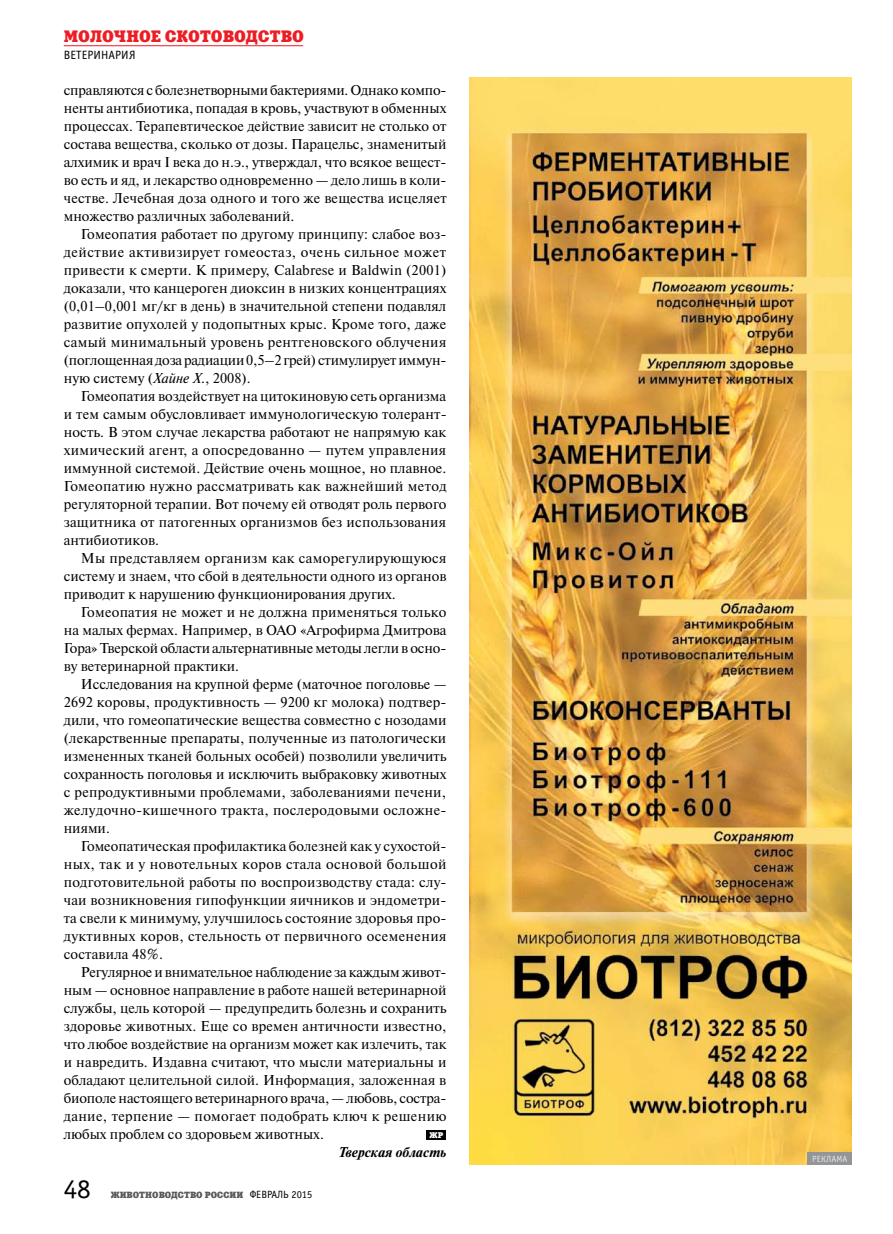
<style>
.page{position:relative;width:893px;height:1234px;background:#fff}
.page>*{position:absolute;margin:0;border:0;box-sizing:border-box;transform-origin:0 0}
.t1{font:27px "Officina Sans C";color:#000}
.t2{font:16.5px "Xenia C";color:#ed1d24}
.t3{font:14.25px/18px "Newton C";color:#000;text-align:justify}
.t4{font:italic 700 14.25px "Newton C";color:#000}
.t5{font:12px "Officina Sans C";color:#000}
.t6{font:9px "Xenia C";color:#58595b}
.t7{font:9px "Officina Sans C";color:#e6e7e8}
.t8{font:8.25px "Xenia C";color:#fff}
.s1{font-style:italic}
.s2{font-family:"Officina Sans C";font-size:10.5px;color:#000}
</style>
<div class="page">
<hr style="left:64px;top:45px;width:239px;height:1px;background:#ed1d24">
<div style="left:427px;top:1129px;width:19px;height:10px;background:#000"></div>
<img style="left:469px;top:77px;width:383px;height:1087px">
<div style="left:808px;top:1151px;width:44px;height:13px;background:#939598"></div>
<p class="t2" style="left:64px;top:26px;width:242px">МОЛОЧНОЕ СКОТОВОДСТВО</p>
<p class="t5" style="left:64px;top:48px;width:73px">ВЕТЕРИНАРИЯ</p>
<p class="t3" style="left:64px;top:81px;width:384px">справляются с болезнетворными бактериями. Однако компо&shy;ненты антибиотика, попадая в кровь, участвуют в обменных процессах. Терапевтическое действие зависит не столько от состава вещества, сколько от дозы. Парацельс, знаменитый алхимик и врач I века до н.э., утверждал, что всякое вещест&shy;во есть и яд, и лекарство одновременно — дело лишь в коли&shy;честве. Лечебная доза одного и того же вещества исцеляет множество различных заболеваний.</p>
<p class="t3" style="left:64px;top:225px;width:384px;text-indent:17px">Гомеопатия работает по другому принципу: слабое воз&shy;действие активизирует гомеостаз, очень сильное может привести к смерти. К примеру, Calabrese и Baldwin (2001) доказали, что канцероген диоксин в низких концентрациях (0,01–0,001 мг/кг в день) в значительной степени подавлял развитие опухолей у подопытных крыс. Кроме того, даже самый минимальный уровень рентгеновского облучения (поглощенная доза радиации 0,5–2 грей) стимулирует иммун&shy;ную систему (<span class="s1">Хайне Х</span>., 2008).</p>
<p class="t3" style="left:64px;top:387px;width:384px;text-indent:17px">Гомеопатия воздействует на цитокиновую сеть организма и тем самым обусловливает иммунологическую толерант&shy;ность. В этом случае лекарства работают не напрямую как химический агент, а опосредованно — путем управления иммунной системой. Действие очень мощное, но плавное.<br>Гомеопатию нужно рассматривать как важнейший метод регуляторной терапии. Вот почему ей отводят роль первого защитника от патогенных организмов без использования антибиотиков.</p>
<p class="t3" style="left:64px;top:549px;width:384px;text-indent:17px">Мы представляем организм как саморегулирующуюся систему и знаем, что сбой в деятельности одного из органов приводит к нарушению функционирования других.</p>
<p class="t3" style="left:64px;top:603px;width:384px;text-indent:17px">Гомеопатия не может и не должна применяться только на малых фермах. Например, в ОАО «Агрофирма Дмитрова Гора» Тверской области альтернативные методы легли в осно&shy;ву ветеринарной практики.</p>
<p class="t3" style="left:64px;top:675px;width:384px;text-indent:17px">Исследования на крупной ферме (маточное поголовье — 2692 коровы, продуктивность — 9200 кг молока) подтвер&shy;дили, что гомеопатические вещества совместно с нозодами (лекарственные препараты, полученные из патологически измененных тканей больных особей) позволили увеличить сохранность поголовья и исключить выбраковку животных с репродуктивными проблемами, заболеваниями печени, желудочно-кишечного тракта, послеродовыми осложне&shy;ниями.</p>
<p class="t3" style="left:64px;top:837px;width:384px;text-indent:17px">Гомеопатическая профилактика болезней как у сухостой&shy;ных, так и у новотельных коров стала основой большой подготовительной работы по воспроизводству стада: слу&shy;чаи возникновения гипофункции яичников и эндометри&shy;та свели к минимуму, улучшилось состояние здоровья про&shy;дуктивных коров, стельность от первичного осеменения составила 48%.</p>
<p class="t3" style="left:64px;top:963px;width:384px;text-indent:17px">Регулярное и внимательное наблюдение за каждым живот&shy;ным — основное направление в работе нашей ветеринарной службы, цель которой — предупредить болезнь и сохранить здоровье животных. Еще со времен античности известно, что любое воздействие на организм может как излечить, так и навредить. Издавна считают, что мысли материальны и обладают целительной силой. Информация, заложенная в биополе настоящего ветеринарного врача, — любовь, состра&shy;дание, терпение — помогает подобрать ключ к решению любых проблем со здоровьем животных.</p>
<p class="t4" style="left:339px;top:1144px;width:109px">Тверская область</p>
<p class="t8" style="left:430px;top:1129px;width:15px">ЖР</p>
<h1 class="t1" style="left:64px;top:1174px;width:29px">48</h1>
<p class="t6" style="left:111px;top:1188px;width:203px">ЖИВОТНОВОДСТВО РОССИИ <span class="s2">ФЕВРАЛЬ 2015</span></p>
<p class="t7" style="left:812px;top:1153px;width:37px">РЕКЛАМА</p>
</div>
